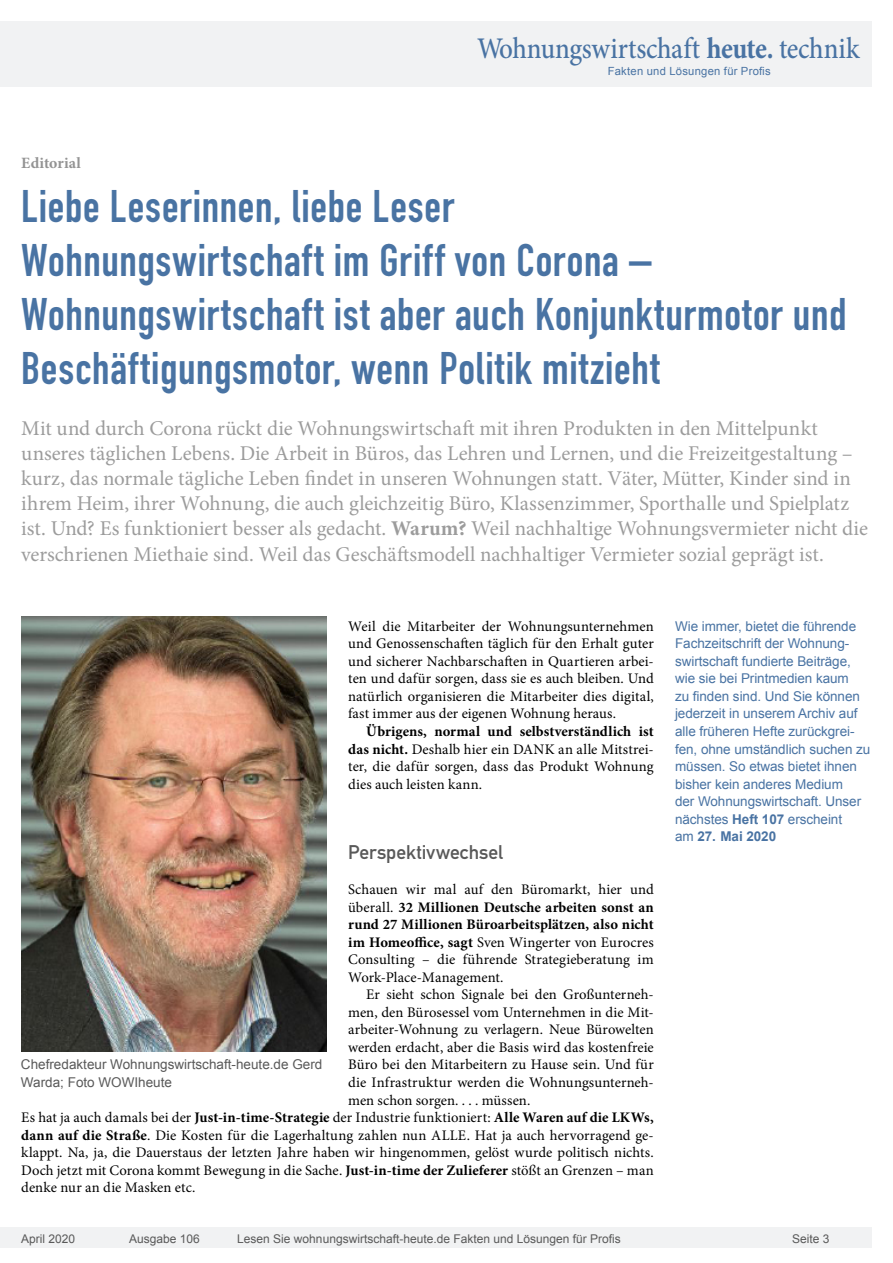
<style>
.page{position:relative;width:893px;height:1263px;background:#fff}
.page>*{position:absolute;margin:0;border:0;box-sizing:border-box;transform-origin:0 0}
.Überschrift_Groß{font:45px/54px "DIN Engschrift";letter-spacing:.015em;color:#4973a3}
.t1{font:500 30px "Minion Pro";letter-spacing:-.01em;color:#4973a3;scale:.9 1}
.Anlesetext{font:21px/25.2px "Minion Pro";letter-spacing:-.005em;color:#9c9c9c}
.Überschrift_Grau{font:19.5px "DIN Mittelschrift";color:#595959}
.Kategorie{font:700 15.75px "Minion Pro";letter-spacing:.01em;color:#939393}
.Fließtext_erste_Zeil{font:14.7px/17.5px "Minion Pro";letter-spacing:.005em;color:#000;text-align:justify}
.Fliesstext{font:14.7px/17.5px "Minion Pro";letter-spacing:.005em;color:#000;text-align:justify}
.Info{font:13.5px/17.5px "Arial";letter-spacing:-.005em;color:#4973a3}
.Bildunterschrift{font:13.5px/17.5px "Arial";color:#595959}
.t2{font:12px "Arial";color:#595959}
.t3{font:11.25px "Arial";letter-spacing:.025em;color:#4973a3}
.s1{font-weight:700}
</style>
<div class="page">
<div style="left:0;top:1227px;width:872px;height:20px;background:#f1f2f3"></div>
<div style="left:0;top:21px;width:872px;height:66px;background:#f1f2f3"></div>
<img style="left:22px;top:617px;width:305px;height:435px">
<h2 class="t1" style="left:477px;top:28px;width:426px">Wohnungswirtschaft <span class="s1">heute.</span> technik</h2>
<p class="t3" style="left:608px;top:63px;width:165px">Fakten und Lösungen für Profis</p>
<p class="Kategorie" style="left:21px;top:152px;width:61px">Editorial</p>
<p class="Überschrift_Groß" style="left:21px;top:180px;width:434px">Liebe Leserinnen, liebe Leser</p>
<p class="Überschrift_Groß" style="left:21px;top:234px;width:827px">Wohnungswirtschaft im Griff von Corona –<br>Wohnungswirtschaft ist aber auch Konjunkturmotor und<br>Beschäftigungsmotor, wenn Politik mitzieht</p>
<p class="Anlesetext" style="left:21px;top:415px;width:848px">Mit und durch Corona rückt die Wohnungswirtschaft mit ihren Produkten in den Mittelpunkt unseres täglichen Lebens. Die Arbeit in Büros, das Lehren und Lernen, und die Freizeitgestaltung – kurz, das normale tägliche Leben findet in unseren Wohnungen statt. Väter, Mütter, Kinder sind in ihrem Heim, ihrer Wohnung, die auch gleichzeitig Büro, Klassenzimmer, Sporthalle und Spielplatz ist. Und? Es funktioniert besser als gedacht. <span class="s1">Warum?</span> Weil nachhaltige Wohnungsvermieter nicht die verschrienen Miethaie sind. Weil das Geschäftsmodell nachhaltiger Vermieter sozial geprägt ist.</p>
<p class="Fließtext_erste_Zeil" style="left:348px;top:617px;width:307px">Weil die Mitarbeiter der Wohnungsunternehmen und Genossenschaften täglich für den Erhalt guter und sicherer Nachbarschaften in Quartieren arbei&shy;ten und dafür sorgen, dass sie es auch bleiben. Und natürlich organisieren die Mitarbeiter dies digital, fast immer aus der eigenen Wohnung heraus.</p>
<p class="Fliesstext" style="left:348px;top:723px;width:307px;text-indent:18px"><span class="s1">Übrigens, normal und selbstverständlich ist das nicht.</span> Deshalb hier ein DANK an alle Mitstrei&shy;ter, die dafür sorgen, dass das Produkt Wohnung dies auch leisten kann.</p>
<p class="Überschrift_Grau" style="left:348px;top:840px;width:157px">Perspektivwechsel</p>
<p class="Fließtext_erste_Zeil" style="left:348px;top:880px;width:307px">Schauen wir mal auf den Büromarkt, hier und überall. <span class="s1">32 Millionen Deutsche arbeiten sonst an rund 27 Millionen Büroarbeitsplätzen, also nicht im Homeoffice, sagt</span> Sven Wingerter von Eurocres Consulting – die führende Strategieberatung im Work-Place-Management.</p>
<p class="Fliesstext" style="left:348px;top:986px;width:307px;text-indent:18px">Er sieht schon Signale bei den Großunterneh&shy;men, den Bürosessel vom Unternehmen in die Mit&shy;arbeiter-Wohnung zu verlagern. Neue Bürowelten werden erdacht, aber die Basis wird das kostenfreie Büro bei den Mitarbeitern zu Hause sein. Und für die Infrastruktur werden die Wohnungsunterneh&shy;men schon sorgen. . . . müssen.</p>
<p class="Fließtext_erste_Zeil" style="left:21px;top:1109px;width:634px">Es hat ja auch damals bei der <span class="s1">Just-in-time-Strategie</span> der Industrie funktioniert: <span class="s1">Alle Waren auf die LKWs, dann auf die Straße</span>. Die Kosten für die Lagerhaltung zahlen nun ALLE. Hat ja auch hervorragend ge&shy;klappt. Na, ja, die Dauerstaus der letzten Jahre haben wir hingenommen, gelöst wurde politisch nichts.<br>Doch jetzt mit Corona kommt Bewegung in die Sache. <span class="s1">Just-in-time der Zulieferer</span> stößt an Grenzen – man denke nur an die Masken etc.</p>
<p class="Bildunterschrift" style="left:21px;top:1056px;width:303px">Chefredakteur Wohnungswirtschaft-heute.de Gerd<br>Warda; Foto WOWIheute</p>
<p class="Info" style="left:675px;top:617px;width:197px">Wie immer, bietet die führende<br>Fachzeitschrift der Wohnung&shy;swirtschaft fundierte Beiträge, wie sie bei Printmedien kaum<br>zu finden sind. Und Sie können jederzeit in unserem Archiv auf alle früheren Hefte zurückgrei&shy;fen, ohne umständlich suchen zu müssen. So etwas bietet ihnen bisher kein anderes Medium<br>der Wohnungswirtschaft. Unser nächstes <span class="s1">Heft 107</span> erscheint<br>am <span class="s1">27. Mai 2020</span></p>
<p class="t2" style="left:21px;top:1230px;width:56px">April 2020</p>
<p class="t2" style="left:129px;top:1230px;width:72px">Ausgabe 106</p>
<p class="t2" style="left:237px;top:1230px;width:385px">Lesen Sie wohnungswirtschaft-heute.de Fakten und Lösungen für Profis</p>
<p class="t2" style="left:792px;top:1231px;width:39px">Seite 3</p>
</div>
